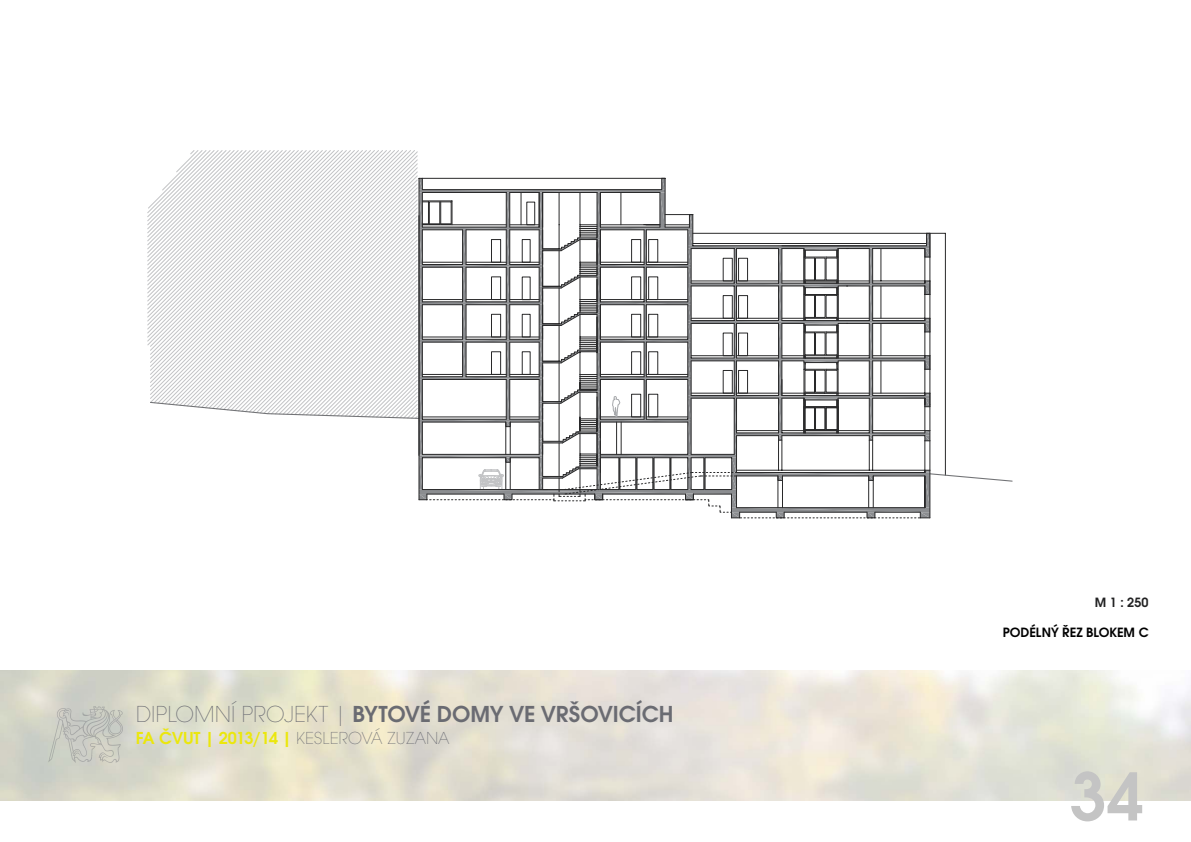
<style>
.page{position:relative;width:1191px;height:842px;background:#fff}
.page>*{position:absolute;margin:0;border:0;box-sizing:border-box;transform-origin:0 0}
.t1{font:72px "Avant Gar Got Itc TOT Dem";color:#c4c4c4}
.t2{font:24px "Avant Gar Got Itc TOT Dem";color:#6a6b72}
.t3{font:18px "Avant Gar Got Itc TOT Dem";letter-spacing:-.015em;color:#ebe70d}
.t4{font:14px "Avant Gar Got Itc TOT Dem";color:#000}
.t5{font:14px "Avant Gar Got Itc TOT Dem";color:#222223}
.s1{font-family:"Avant Gar Got Itc TOT";font-weight:300;font-stretch:expanded}
.s2{font-family:"Avant Gar Got Itc TOT";font-weight:300;font-stretch:expanded;color:#6a6b72}
</style>
<div class="page">
<svg style="left:48px;top:706px;width:75px;height:57px;background:#c6c8bf"></svg>
<svg style="left:147px;top:150px;width:271px;height:196px"></svg>
<svg style="left:149px;top:178px;width:863px;height:341px"></svg>
<p class="t2" style="left:136px;top:700px;width:539px"><span class="s1">DIPLOMNÍ PROJEKT |</span> BYTOVÉ DOMY VE VRŠOVICÍCH</p>
<p class="t3" style="left:136px;top:727px;width:315px">FA ČVUT | 2013/14 | <span class="s2">KESLEROVÁ ZUZANA</span></p>
<p class="t5" style="left:1094px;top:594px;width:55px">M 1 : 250</p>
<p class="t4" style="left:1002px;top:624px;width:147px">PODÉLNÝ ŘEZ BLOKEM C</p>
<h1 class="t1" style="left:1070px;top:754px;width:75px">34</h1>
</div>
